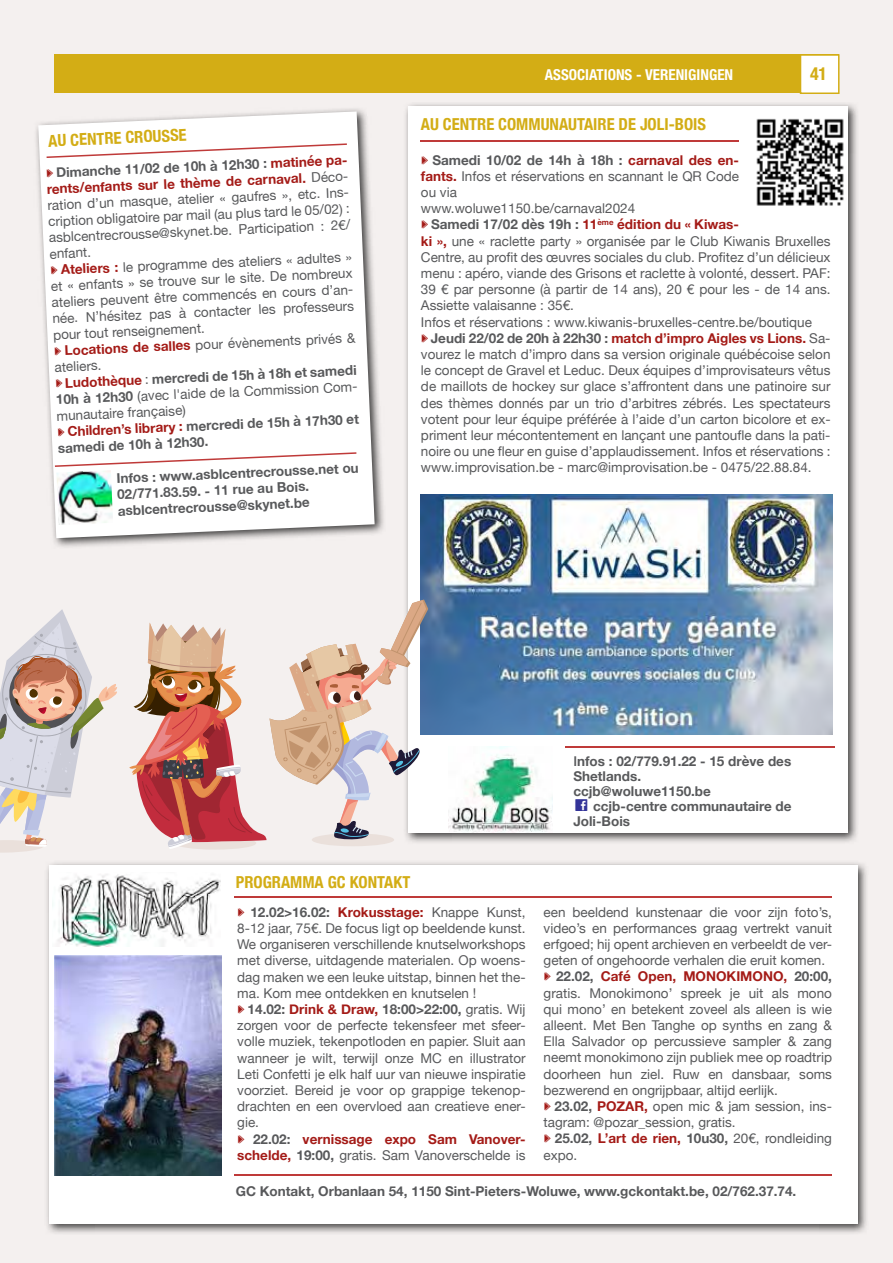
<style>
.page{position:relative;width:893px;height:1263px;background:#f4f0ef}
.page>*{position:absolute;margin:0;border:0;box-sizing:border-box;transform-origin:0 0}
.t1{font:700 condensed 18px "Helvetica Neue";color:#d3ad15}
.t2{font:700 condensed 16.5px "Helvetica Neue";color:#d3ad15}
.t3{font:700 condensed 15px "Helvetica Neue";color:#fff}
.t4{font:13.5px/16.2px "Helvetica Neue";color:#58595b}
.t5{font:700 13.5px/15px "Helvetica Neue";color:#58595b}
.s1{font-family:"KG Arrows";color:#a41b17}
.s2{font-weight:700}
.s3{font-weight:700;color:#a41b17}
.s4{font-family:"KG Arrows";font-weight:400;color:#a41b17}
.s5{color:#a41b17}
.s6{font-weight:500}
.s7{font-family:"Social Logos";font-weight:400;font-size:21px;color:#339}
</style>
<div class="page">
<div style="left:54px;top:55px;width:785px;height:38px;background:#d3ad15"></div>
<svg style="left:800px;top:54px;width:39px;height:40px;background:#f9f4df"></svg>
<img style="left:46px;top:862px;width:821px;height:50px">
<img style="left:46px;top:912px;width:49px;height:321px">
<img style="left:818px;top:912px;width:49px;height:321px">
<img style="left:95px;top:1223px;width:723px;height:10px">
<div style="left:49px;top:865px;width:809px;height:358px;background:#fff"></div>
<hr style="left:235px;top:896px;width:597px;height:1px;background:#bf3a39">
<img style="left:52px;top:874px;width:168px;height:72px">
<hr style="left:235px;top:1174px;width:597px;height:2px;background:#bf3a39">
<img style="left:55px;top:956px;width:166px;height:220px">
<img style="left:36px;top:109px;width:348px;height:438px">
<svg style="left:38px;top:111px;width:337px;height:427px;fill:#fff"></svg>
<svg style="left:47px;top:143px;width:300px;height:15px"></svg>
<svg style="left:55px;top:452px;width:301px;height:15px"></svg>
<img style="left:56px;top:470px;width:57px;height:55px">
<img style="left:405px;top:104px;width:452px;height:49px">
<img style="left:405px;top:153px;width:48px;height:689px">
<img style="left:809px;top:153px;width:48px;height:689px">
<div style="left:408px;top:107px;width:439px;height:726px;background:#fff"></div>
<hr style="left:420px;top:140px;width:319px;height:2px;background:#bf3a39">
<img style="left:449px;top:746px;width:104px;height:87px">
<hr style="left:565px;top:746px;width:269px;height:2px;background:#bf3a39">
<img style="left:421px;top:495px;width:411px;height:240px">
<svg style="left:0;top:609px;width:117px;height:244px"></svg>
<svg style="left:129px;top:599px;width:299px;height:251px"></svg>
<img style="left:756px;top:118px;width:88px;height:88px">
<p class="t2" style="left:48px;top:127px;width:140px;rotate:-2deg">AU CENTRE CROUSSE</p>
<p class="t4" style="left:45px;top:167px;width:305px;rotate:-3deg"><span class="s1">W</span> <span class="s2">Dimanche 11/02 de 10h à 12h30 :</span> <span class="s3">matinée pa&shy;rents/enfants sur le thème de carnaval.</span> Déco&shy;ration d’un masque, atelier « gaufres », etc. Ins&shy;cription obligatoire par mail (au plus tard le 05/02) : asblcentrecrousse@skynet.be. Participation : 2€/ enfant.</p>
<p class="t4" style="left:49px;top:265px;width:305px;text-align:justify;rotate:-3deg"><span class="s1">W</span> <span class="s3">Ateliers :</span> le programme des ateliers « adultes » et « enfants » se trouve sur le site. De nombreux ateliers peuvent être commencés en cours d’an&shy;née. N’hésitez pas à contacter les professeurs pour tout renseignement.</p>
<p class="t4" style="left:53px;top:346px;width:303px;line-height:14.4px;rotate:-3deg"><span class="s1">W</span> <span class="s3">Locations de salles</span> pour évènements privés &amp; ateliers.</p>
<p class="t4" style="left:55px;top:378px;width:305px;line-height:15.6px;text-align:justify;rotate:-3deg"><span class="s1">W</span> <span class="s3">Ludothèque</span> : <span class="s2">mercredi de 15h à 18h et samedi 10h à 12h30</span> (avec l'aide de la Commission Com&shy;munautaire française)</p>
<p class="t5" style="left:57px;top:427px;width:303px;rotate:-3deg"><span class="s4">W</span> <span class="s5">Children’s library :</span> mercredi de 15h à 17h30 et samedi de 10h à 12h30.</p>
<p class="t5" style="left:116px;top:472px;width:244px;line-height:16px;rotate:-3deg">Infos : www.asblcentrecrousse.net ou<br>02/771.83.59. - 11 rue au Bois. asblcentrecrousse@skynet.be</p>
<p class="t3" style="left:545px;top:66px;width:190px">ASSOCIATIONS - VERENIGINGEN</p>
<h1 class="t1" style="left:810px;top:63px;width:18px">41</h1>
<p class="t2" style="left:421px;top:111px;width:286px">AU CENTRE COMMUNAUTAIRE DE JOLI-BOIS</p>
<p class="t4" style="left:421px;top:152px;width:411px"><span class="s1">W</span> <span class="s2">Samedi 10/02 de 14h à 18h :</span> <span class="s3">carnaval des en-<br>fants.</span> Infos et réservations en scannant le QR Code<br>ou via<br>www.woluwe1150.be/carnaval2024<br><span class="s1">W</span> <span class="s2">Samedi 17/02 dès 19h :</span> <span class="s3">11</span><sup>ème</sup> <span class="s3">édition du « Kiwas-<br>ki »,</span> une « raclette party » organisée par le Club Kiwanis Bruxelles Centre, au profit des œuvres sociales du club. Profitez d’un délicieux menu : apéro, viande des Grisons et raclette à volonté, dessert. PAF:<br>39 € par personne (à partir de 14 ans), 20 € pour les - de 14 ans.<br>Assiette valaisanne : 35€.<br>Infos et réservations : www.kiwanis-bruxelles-centre.be/boutique<br><span class="s1">W</span> <span class="s2">Jeudi 22/02 de 20h à 22h30 :</span> <span class="s3">match d’impro Aigles vs Lions.</span> Sa&shy;vourez le match d’impro dans sa version originale québécoise selon le concept de Gravel et Leduc. Deux équipes d’improvisateurs vêtus de maillots de hockey sur glace s’affrontent dans une patinoire sur des thèmes donnés par un trio d’arbitres zébrés. Les spectateurs votent pour leur équipe préférée à l’aide d’un carton bicolore et ex&shy;priment leur mécontentement en lançant une pantoufle dans la pati&shy;noire ou une fleur en guise d’applaudissement. Infos et réservations : www.improvisation.be - marc@improvisation.be - 0475/22.88.84.</p>
<p class="t5" style="left:573px;top:754px;width:220px"><span class="s6">I</span>nfos : 02/779.91.22 - 15 drève des<br>Shetlands.<br>ccjb@woluwe1150.be<br><span class="s7">C</span> ccjb-centre communautaire de<br>Joli-Bois</p>
<p class="t2" style="left:236px;top:868px;width:176px">PROGRAMMA GC KONTAKT</p>
<p class="t4" style="left:237px;top:905px;width:290px"><span class="s1">W</span> <span class="s2">12.02&gt;16.02:</span> <span class="s3">Krokusstage:</span> Knappe Kunst, 8-12 jaar, 75€. De focus ligt op beeldende kunst.<br>We organiseren verschillende knutselworkshops met diverse, uitdagende materialen. Op woens&shy;dag maken we een leuke uitstap, binnen het the&shy;ma. Kom mee ontdekken en knutselen !<br><span class="s1">W</span> <span class="s2">14.02:</span> <span class="s3">Drink &amp; Draw,</span> <span class="s2">18:00&gt;22:00,</span> gratis. Wij zorgen voor de perfecte tekensfeer met sfeer&shy;volle muziek, tekenpotloden en papier. Sluit aan wanneer je wilt, terwijl onze MC en illustrator Leti Confetti je elk half uur van nieuwe inspiratie voorziet. Bereid je voor op grappige tekenop&shy;drachten en een overvloed aan creatieve ener&shy;gie.<br><span class="s1">W</span> <span class="s2">22.02:</span> <span class="s3">vernissage expo Sam Vanover&shy;schelde,</span> <span class="s2">19:00,</span> gratis. Sam Vanoverschelde is</p>
<p class="t4" style="left:544px;top:904px;width:290px">een beeldend kunstenaar die voor zijn foto’s, video’s en performances graag vertrekt vanuit erfgoed; hij opent archieven en verbeeldt de ver&shy;geten of ongehoorde verhalen die eruit komen.<br><span class="s1">W</span> <span class="s2">22.02,</span> <span class="s3">Café Open, MONOKIMONO,</span> <span class="s2">20:00, </span>gratis. Monokimono’ spreek je uit als mono qui mono’ en betekent zoveel als alleen is wie alleent. Met Ben Tanghe op synths en zang &amp; Ella Salvador op percussieve sampler &amp; zang neemt monokimono zijn publiek mee op roadtrip doorheen hun ziel. Ruw en dansbaar, soms bezwerend en ongrijpbaar, altijd eerlijk.<br><span class="s1">W</span> <span class="s2">23.02,</span> <span class="s3">POZAR,</span> open mic &amp; jam session, ins&shy;tagram: @pozar_session, gratis.<br><span class="s1">W</span> <span class="s2">25.02,</span> <span class="s3">L’art de rien,</span> <span class="s2">10u30,</span> 20€, rondleiding expo.</p>
<p class="t5" style="left:236px;top:1184px;width:562px">GC Kontakt, Orbanlaan 54, 1150 Sint-Pieters-Woluwe, www.gckontakt.be, 02/762.37.74.</p>
</div>
